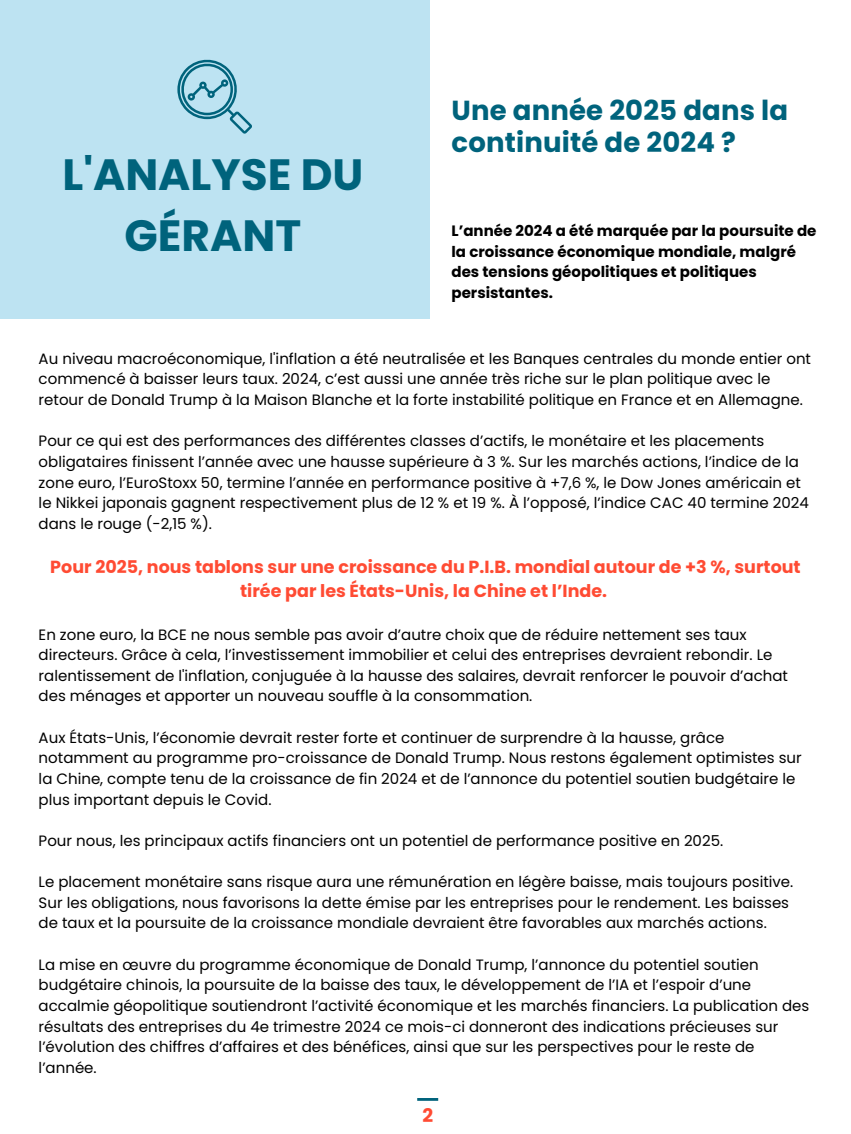
<style>
.page{position:relative;width:851px;height:1134px;background:#fff}
.page>*{position:absolute;margin:0;border:0;box-sizing:border-box;transform-origin:0 0}
.t1{font:700 43.75px/61px "Poppins";color:#00637c;text-align:center}
.t2{font:700 27.5px/31.9px "Poppins";letter-spacing:.005em;color:#00637c}
.t3{font:700 18.75px "Poppins";color:#ff4b33}
.t4{font:700 17.5px/24.4px "Poppins";color:#ff4b33;text-align:center}
.t5{font:15px/20.6px "Poppins";color:#000}
.t6{font:700 15px/20.6px "Poppins";color:#000}
</style>
<div class="page">
<div style="left:0;top:0;width:429px;height:318px;background:#bde3f2"></div>
<hr style="left:417px;top:1097px;width:21px;height:3px;background:#00637c">
<svg style="left:177px;top:59px;width:75px;height:75px"></svg>
<p class="t1" style="left:62px;top:144px;width:302px">L'ANALYSE DU<br>GÉRANT</p>
<p class="t2" style="left:451px;top:94px;width:338px">Une année 2025 dans la continuité de 2024 ?</p>
<p class="t6" style="left:451px;top:220px;width:366px">L’année 2024 a été marquée par la poursuite de la croissance économique mondiale, malgré des tensions géopolitiques et politiques persistantes.</p>
<p class="t5" style="left:39px;top:348px;width:773px">Au niveau macroéconomique, l'inflation a été neutralisée et les Banques centrales du monde entier ont commencé à baisser leurs taux. 2024, c’est aussi une année très riche sur le plan politique avec le retour de Donald Trump à la Maison Blanche et la forte instabilité politique en France et en Allemagne.</p>
<h1 class="t5" style="left:39px;top:431px;width:771px">Pour ce qui est des performances des différentes classes d’actifs, le monétaire et les placements obligataires finissent l’année avec une hausse supérieure à 3 %. Sur les marchés actions, l’indice de la zone euro, l’EuroStoxx 50, termine l’année en performance positive à +7,6 %, le Dow Jones américain et le Nikkei japonais gagnent respectivement plus de 12 % et 19 %. À l’opposé, l’indice CAC 40 termine 2024 dans le rouge (-2,15 %).</h1>
<h2 class="t4" style="left:50px;top:554px;width:751px">Pour 2025, nous tablons sur une croissance du P.I.B. mondial autour de +3 %, surtout tirée par les États-Unis, la Chine et l’Inde.</h2>
<h4 class="t5" style="left:39px;top:624px;width:750px">En zone euro, la BCE ne nous semble pas avoir d’autre choix que de réduire nettement ses taux directeurs. Grâce à cela, l’investissement immobilier et celui des entreprises devraient rebondir. Le ralentissement de l'inflation, conjuguée à la hausse des salaires, devrait renforcer le pouvoir d’achat des ménages et apporter un nouveau souffle à la consommation.</h4>
<p class="t5" style="left:39px;top:727px;width:764px">Aux États-Unis, l’économie devrait rester forte et continuer de surprendre à la hausse, grâce notamment au programme pro-croissance de Donald Trump. Nous restons également optimistes sur la Chine, compte tenu de la croissance de fin 2024 et de l’annonce du potentiel soutien budgétaire le plus important depuis le Covid.</p>
<p class="t5" style="left:39px;top:830px;width:686px">Pour nous, les principaux actifs financiers ont un potentiel de performance positive en 2025.</p>
<h3 class="t5" style="left:39px;top:871px;width:756px">Le placement monétaire sans risque aura une rémunération en légère baisse, mais toujours positive.<br>Sur les obligations, nous favorisons la dette émise par les entreprises pour le rendement. Les baisses de taux et la poursuite de la croissance mondiale devraient être favorables aux marchés actions.</h3>
<p class="t5" style="left:39px;top:954px;width:772px">La mise en œuvre du programme économique de Donald Trump, l’annonce du potentiel soutien budgétaire chinois, la poursuite de la baisse des taux, le développement de l’IA et l’espoir d’une accalmie géopolitique soutiendront l’activité économique et les marchés financiers. La publication des résultats des entreprises du 4e trimestre 2024 ce mois-ci donneront des indications précieuses sur l’évolution des chiffres d’affaires et des bénéfices, ainsi que sur les perspectives pour le reste de l’année.</p>
<p class="t3" style="left:422px;top:1102px;width:12px">2</p>
</div>
